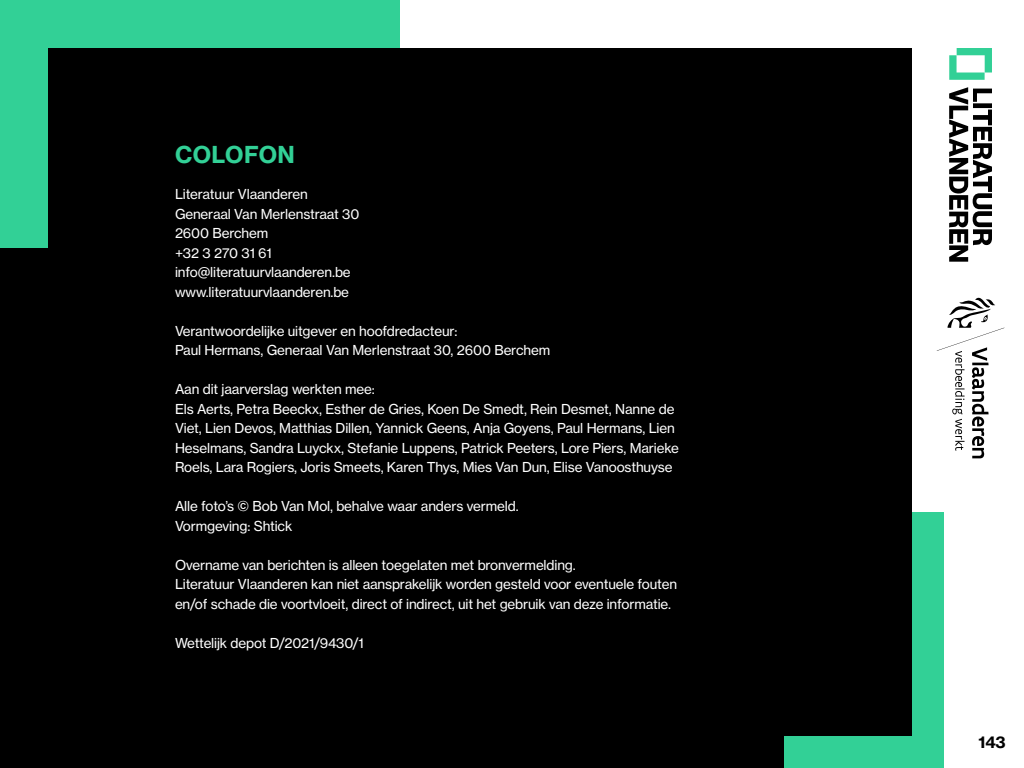
<style>
.page{position:relative;width:1024px;height:768px;background:#fff}
.page>*{position:absolute;margin:0;border:0;box-sizing:border-box;transform-origin:0 0}
.t1{font:23px "N Haas Grotesk TX Pro 75 Bd";letter-spacing:.015em;color:#32d096}
.t2{font:16px "N Haas Grotesk TX Pro 75 Bd";color:#000}
.t3{font:13.5px/19.5px "N Haas Grotesk TX Pro 55 Rg";letter-spacing:-.01em;color:#fff}
</style>
<div class="page">
<div style="left:0;top:48px;width:912px;height:720px;background:#000"></div>
<div style="left:0;top:0;width:48px;height:248px;background:#32d096"></div>
<div style="left:0;top:0;width:400px;height:48px;background:#32d096"></div>
<div style="left:784px;top:736px;width:160px;height:32px;background:#32d096"></div>
<div style="left:912px;top:512px;width:32px;height:256px;background:#32d096"></div>
<svg style="left:949px;top:48px;width:43px;height:32px"></svg>
<svg style="left:949px;top:87px;width:43px;height:175px"></svg>
<svg style="left:937px;top:297px;width:67px;height:161px"></svg>
<h1 class="t1" style="left:175px;top:140px;width:121px">COLOFON</h1>
<p class="t3" style="left:175px;top:185px;width:186px">Literatuur Vlaanderen<br>Generaal Van Merlenstraat 30<br>2600 Berchem<br>+32 3 270 31 61 info@literatuurvlaanderen.be www.literatuurvlaanderen.be</p>
<p class="t3" style="left:175px;top:321px;width:377px">Verantwoordelijke uitgever en hoofdredacteur:<br>Paul Hermans, Generaal Van Merlenstraat 30, 2600 Berchem</p>
<p class="t3" style="left:175px;top:380px;width:505px">Aan dit jaarverslag werkten mee:<br>Els Aerts, Petra Beeckx, Esther de Gries, Koen De Smedt, Rein Desmet, Nanne de Viet, Lien Devos, Matthias Dillen, Yannick Geens, Anja Goyens, Paul Hermans, Lien Heselmans, Sandra Luyckx, Stefanie Luppens, Patrick Peeters, Lore Piers, Marieke Roels, Lara Rogiers, Joris Smeets, Karen Thys, Mies Van Dun, Elise Vanoosthuyse</p>
<p class="t3" style="left:175px;top:497px;width:345px">Alle foto’s © Bob Van Mol, behalve waar anders vermeld.<br>Vormgeving: Shtick</p>
<p class="t3" style="left:175px;top:555px;width:504px">Overname van berichten is alleen toegelaten met bronvermelding.<br>Literatuur Vlaanderen kan niet aansprakelijk worden gesteld voor eventuele fouten en/of schade die voortvloeit, direct of indirect, uit het gebruik van deze informatie.</p>
<p class="t3" style="left:175px;top:633px;width:190px">Wettelijk depot D/2021/9430/1</p>
<p class="t2" style="left:978px;top:732px;width:29px">143</p>
</div>
